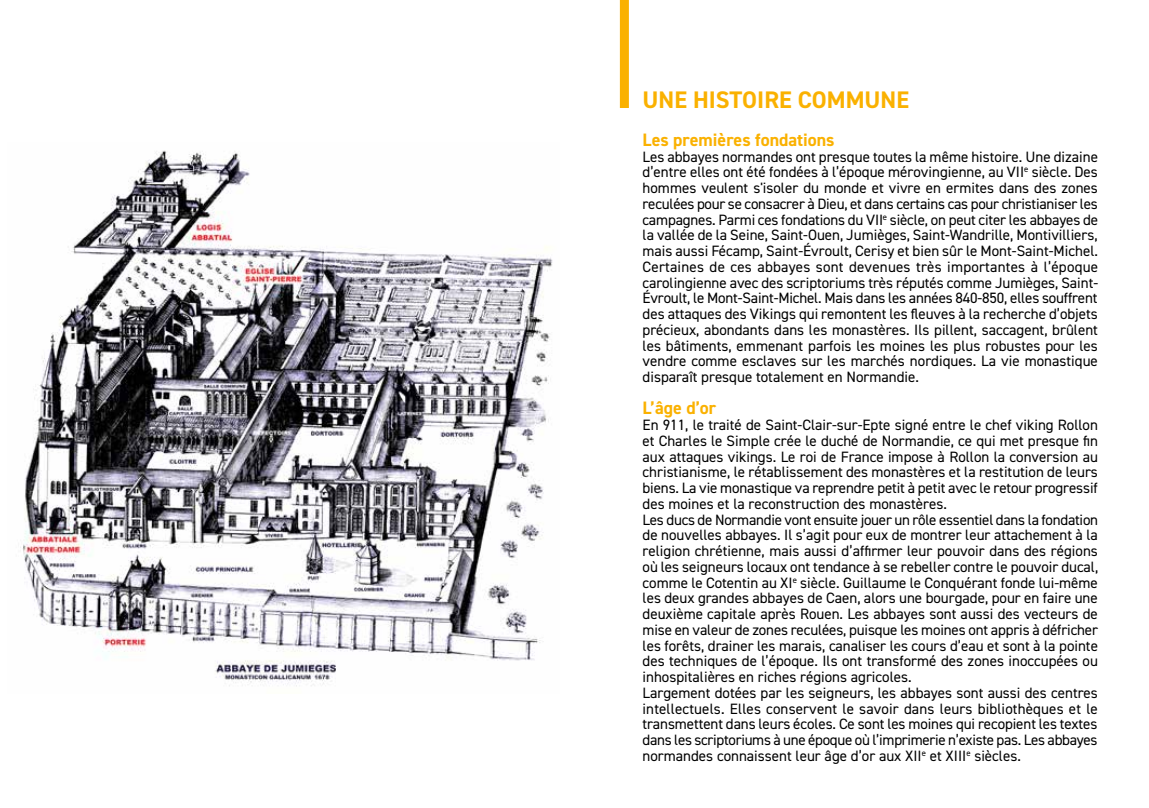
<style>
.page{position:relative;width:1149px;height:808px;background:#fff}
.page>*{position:absolute;margin:0;border:0;box-sizing:border-box;transform-origin:0 0}
.t1{font:700 24px "DIN2014";color:#fab100}
.t2{font:700 18px "DIN2014";color:#fab100}
.t3{font:15px/15.8px "DIN2014";color:#000;text-align:justify}
</style>
<div class="page">
<div style="left:619px;top:0;width:9px;height:108px;background:#fab100"></div>
<img style="left:20px;top:150px;width:533px;height:537px">
<h1 class="t1" style="left:642px;top:84px;width:268px">UNE HISTOIRE COMMUNE</h1>
<p class="t2" style="left:642px;top:128px;width:193px">Les premières fondations</p>
<p class="t3" style="left:642px;top:148px;width:457px">Les abbayes normandes ont presque toutes la même histoire. Une dizaine d’entre elles ont été fondées à l’époque mérovingienne, au VII<sup>e</sup> siècle. Des hommes veulent s'isoler du monde et vivre en ermites dans des zones reculées pour se consacrer à Dieu, et dans certains cas pour christianiser les campagnes. Parmi ces fondations du VII<sup>e</sup> siècle, on peut citer les abbayes de la vallée de la Seine, Saint-Ouen, Jumièges, Saint-Wandrille, Montivilliers, mais aussi Fécamp, Saint-Évroult, Cerisy et bien sûr le Mont-Saint-Michel.<br>Certaines de ces abbayes sont devenues très importantes à l’époque carolingienne avec des scriptoriums très réputés comme Jumièges, Saint-Évroult, le Mont-Saint-Michel. Mais dans les années 840-850, elles souffrent des attaques des Vikings qui remontent les fleuves à la recherche d’objets précieux, abondants dans les monastères. Ils pillent, saccagent, brûlent les bâtiments, emmenant parfois les moines les plus robustes pour les vendre comme esclaves sur les marchés nordiques. La vie monastique disparaît presque totalement en Normandie.</p>
<p class="t2" style="left:642px;top:396px;width:75px">L’âge d’or</p>
<p class="t3" style="left:642px;top:417px;width:457px;text-align:left">En 911, le traité de Saint-Clair-sur-Epte signé entre le chef viking Rollon et Charles le Simple crée le duché de Normandie, ce qui met presque fin aux attaques vikings. Le roi de France impose à Rollon la conversion au christianisme, le rétablissement des monastères et la restitution de leurs biens. La vie monastique va reprendre petit à petit avec le retour progressif des moines et la reconstruction des monastères.<br>Les ducs de Normandie vont ensuite jouer un rôle essentiel dans la fondation de nouvelles abbayes. Il s’agit pour eux de montrer leur attachement à la religion chrétienne, mais aussi d’affirmer leur pouvoir dans des régions où les seigneurs locaux ont tendance à se rebeller contre le pouvoir ducal, comme le Cotentin au XI<sup>e</sup> siècle. Guillaume le Conquérant fonde lui-même les deux grandes abbayes de Caen, alors une bourgade, pour en faire une deuxième capitale après Rouen. Les abbayes sont aussi des vecteurs de mise en valeur de zones reculées, puisque les moines ont appris à défricher les forêts, drainer les marais, canaliser les cours d’eau et sont à la pointe des techniques de l’époque. Ils ont transformé des zones inoccupées ou inhospitalières en riches régions agricoles.<br>Largement dotées par les seigneurs, les abbayes sont aussi des centres intellectuels. Elles conservent le savoir dans leurs bibliothèques et le transmettent dans leurs écoles. Ce sont les moines qui recopient les textes dans les scriptoriums à une époque où l’imprimerie n’existe pas. Les abbayes normandes connaissent leur âge d’or aux XII<sup>e</sup> et XIII<sup>e</sup> siècles.</p>
</div>
